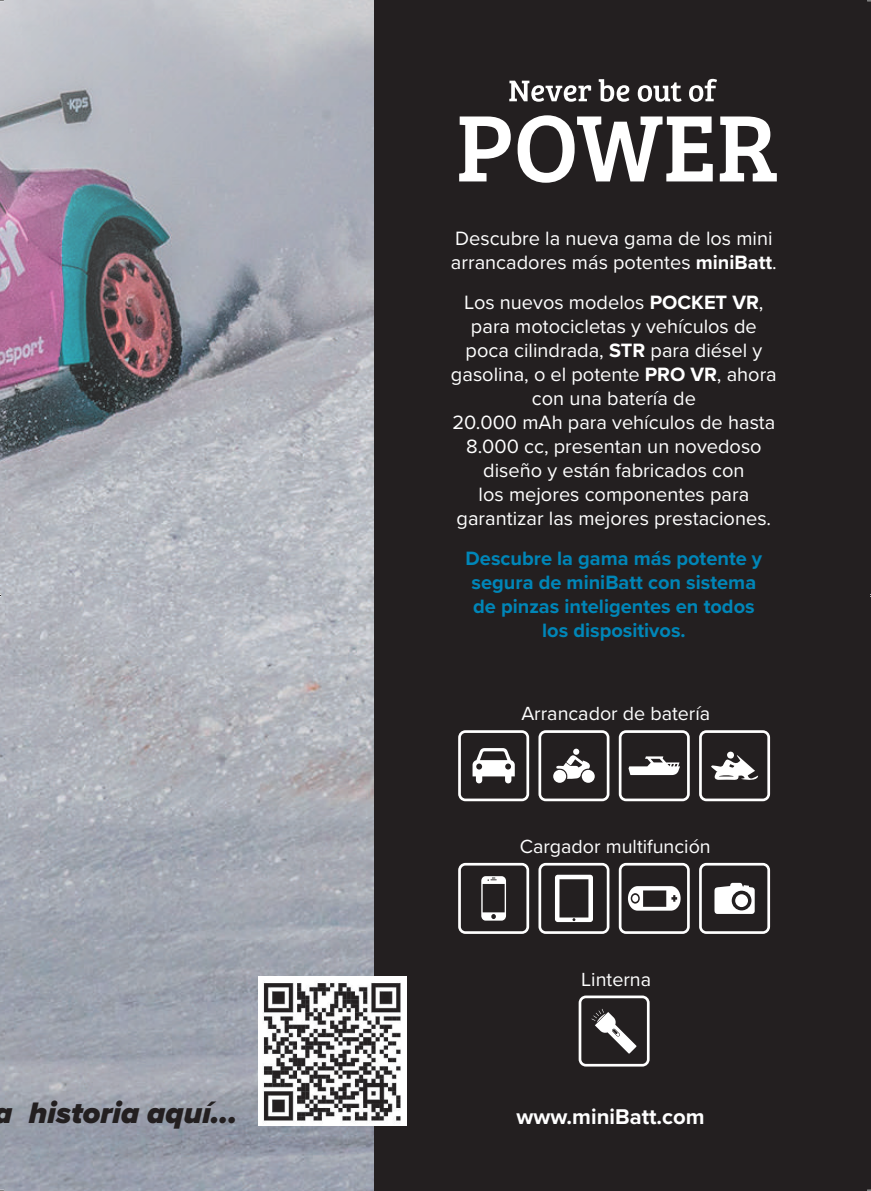
<style>
.page{position:relative;width:871px;height:1191px;background:#fff}
.page>*{position:absolute;margin:0;border:0;box-sizing:border-box;transform-origin:0 0}
.t1{font:italic 900 30.6px "Proxima Nova";color:#231f20}
.t2{font:700 22px "Proxima Nova";color:#fff}
.t3{font:20px/24px "Proxima Nova";color:#fff}
.t4{font:700 20px/24px "Proxima Nova";color:#0086b8;text-align:center}
.t5{font:19.6px "Proxima Nova";color:#fff}
.s1{font-weight:700}
</style>
<div class="page">
<img style="left:0;top:0;width:374px;height:1191px">
<div style="left:374px;top:0;width:497px;height:1191px;background:#231f20"></div>
<svg style="left:509px;top:79px;width:208px;height:23px"></svg>
<svg style="left:459px;top:115px;width:318px;height:68px"></svg>
<svg style="left:699px;top:730px;width:71px;height:71px"></svg>
<div style="left:727px;top:751px;width:7px;height:7px;background:#fff;border-radius:50%"></div>
<svg style="left:538px;top:730px;width:71px;height:71px"></svg>
<div style="left:553px;top:770px;width:13px;height:13px;background:#fff;border-radius:50%"></div>
<div style="left:582px;top:770px;width:13px;height:13px;background:#fff;border-radius:50%"></div>
<div style="left:573px;top:748px;width:6px;height:7px;background:#fff;border-radius:50%"></div>
<svg style="left:619px;top:730px;width:71px;height:71px"></svg>
<svg style="left:458px;top:730px;width:71px;height:71px"></svg>
<svg style="left:699px;top:863px;width:71px;height:71px"></svg>
<div style="left:735px;top:894px;width:13px;height:13px;background:#fff;border-radius:50%"></div>
<svg style="left:619px;top:863px;width:71px;height:71px"></svg>
<div style="left:632px;top:895px;width:6px;height:7px;background:#fff;border-radius:50%"></div>
<svg style="left:458px;top:863px;width:71px;height:71px"></svg>
<svg style="left:538px;top:863px;width:71px;height:71px"></svg>
<svg style="left:578px;top:995px;width:71px;height:71px"></svg>
<img style="left:258px;top:977px;width:148px;height:148px">
<svg style="left:0;top:584px;width:1px;height:23px"></svg>
<h1 class="t1" style="left:-5px;top:1089px;width:244px">a historia aquí...</h1>
<p class="t3" style="left:451px;top:225px;width:327px">Descubre la nueva gama de los mini arrancadores más potentes <span class="s1">miniBatt</span>.</p>
<p class="t3" style="left:451px;top:289px;width:327px;text-align:center">Los nuevos modelos <span class="s1">POCKET VR</span>, para motocicletas y vehículos de poca cilindrada, <span class="s1">STR</span> para diésel y gasolina, o el potente <span class="s1">PRO VR</span>, ahora con una batería de<br>20.000 mAh para vehículos de hasta<br>8.000 cc, presentan un novedoso diseño y están fabricados con<br>los mejores componentes para garantizar las mejores prestaciones.</p>
<p class="t4" style="left:465px;top:546px;width:298px">Descubre la gama más potente y segura de miniBatt con sistema de pinzas inteligentes en todos los dispositivos.</p>
<p class="t5" style="left:521px;top:699px;width:190px">Arrancador de batería</p>
<p class="t5" style="left:520px;top:831px;width:193px">Cargador multifunción</p>
<p class="t5" style="left:581px;top:964px;width:71px">Linterna</p>
<p class="t2" style="left:516px;top:1100px;width:190px">www.miniBatt.com</p>
</div>
